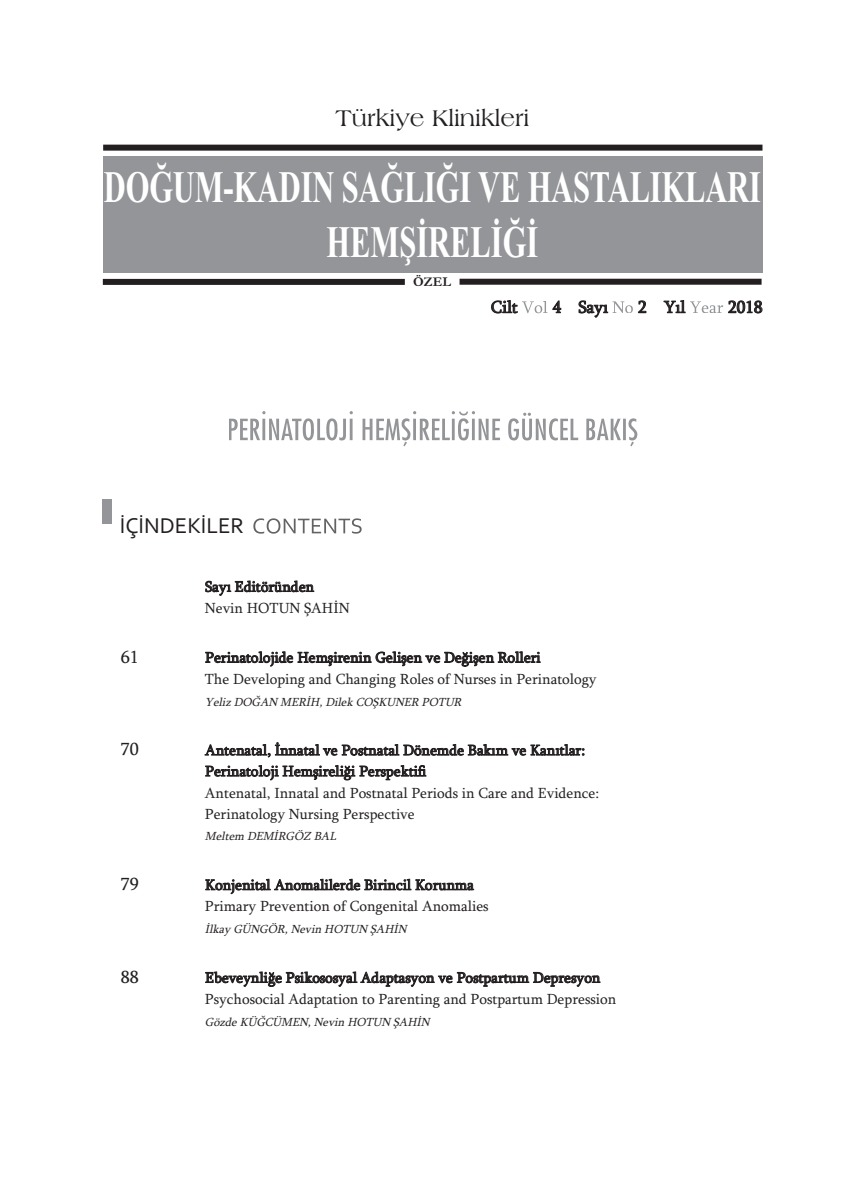
<style>
.page{position:relative;width:865px;height:1197px;background:#fff}
.page>*{position:absolute;margin:0;border:0;box-sizing:border-box;transform-origin:0 0}
.t1{font:700 45px/54px "Times New Roman";letter-spacing:-.005em;color:#fff;text-align:center;scale:.68 1}
.t2{font:24px "Americana BT Roman";color:#231f20}
.t3{font:22.5px "Corbel";color:#231f20}
.t4{font:18px "Sylfaen";color:#231f20}
.t5{font:17.25px "Sylfaen";color:#231f20}
.t6{font:15px/21.6px "Sylfaen";color:#231f20}
.t7{font:700 13.5px "Garamond";color:#231f20}
.t8{font:italic 12px "Sylfaen";color:#231f20}
</style>
<div class="page">
<svg style="left:253px;top:518px;width:108px;height:15px"></svg>
<div style="left:103px;top:498px;width:9px;height:25px;background:#939598"></div>
<svg style="left:522px;top:301px;width:25px;height:12px"></svg>
<svg style="left:612px;top:301px;width:21px;height:12px"></svg>
<svg style="left:690px;top:301px;width:33px;height:12px"></svg>
<div style="left:103px;top:156px;width:659px;height:116px;background:#939598"></div>
<div style="left:103px;top:145px;width:659px;height:6px;background:#231f20"></div>
<div style="left:103px;top:279px;width:302px;height:6px;background:#231f20"></div>
<div style="left:459px;top:279px;width:302px;height:6px;background:#231f20"></div>
<svg style="left:229px;top:411px;width:181px;height:29px"></svg>
<h2 class="t2" style="left:335px;top:104px;width:195px">Türkiye Klinikleri</h2>
<h1 class="t1" style="left:104px;top:160px;width:967px">DOĞUM-KADIN SAĞLIĞI VE HASTALIKLARI<br>HEMŞİRELİĞİ</h1>
<p class="t7" style="left:413px;top:274px;width:39px">ÖZEL</p>
<h3 class="t3" style="left:120px;top:512px;width:126px">İÇİNDEKİLER</h3>
<p class="t6" style="left:205px;top:575px;width:146px">Sayı Editöründen<br>Nevin HOTUN ŞAHİN</p>
<p class="t5" style="left:491px;top:296px;width:28px">Cilt</p>
<p class="t5" style="left:552px;top:296px;width:57px">4 Sayı</p>
<p class="t5" style="left:638px;top:296px;width:49px">2 Yıl</p>
<p class="t5" style="left:728px;top:296px;width:36px">2018</p>
<p class="t4" style="left:121px;top:646px;width:19px">61</p>
<p class="t6" style="left:205px;top:646px;width:393px">Perinatolojide Hemşirenin Gelişen ve Değişen Rolleri<br>The Developing and Changing Roles of Nurses in Perinatology</p>
<p class="t8" style="left:205px;top:694px;width:261px">Yeliz DOĞAN MERİH, Dilek COŞKUNER POTUR</p>
<p class="t4" style="left:121px;top:738px;width:19px">70</p>
<p class="t6" style="left:205px;top:739px;width:396px">Antenatal, İnnatal ve Postnatal Dönemde Bakım ve Kanıtlar:<br>Perinatoloji Hemşireliği Perspektifi<br>Antenatal, Innatal and Postnatal Periods in Care and Evidence:<br>Perinatology Nursing Perspective</p>
<p class="t8" style="left:205px;top:829px;width:136px">Meltem DEMİRGÖZ BAL</p>
<p class="t4" style="left:121px;top:873px;width:19px">79</p>
<p class="t6" style="left:205px;top:873px;width:285px">Konjenital Anomalilerde Birincil Korunma<br>Primary Prevention of Congenital Anomalies</p>
<p class="t8" style="left:205px;top:921px;width:206px">İlkay GÜNGÖR, Nevin HOTUN ŞAHİN</p>
<p class="t4" style="left:121px;top:965px;width:19px">88</p>
<p class="t6" style="left:205px;top:966px;width:413px">Ebeveynliğe Psikososyal Adaptasyon ve Postpartum Depresyon<br>Psychosocial Adaptation to Parenting and Postpartum Depression</p>
<p class="t8" style="left:205px;top:1014px;width:229px">Gözde KÜĞCÜMEN, Nevin HOTUN ŞAHİN</p>
</div>
